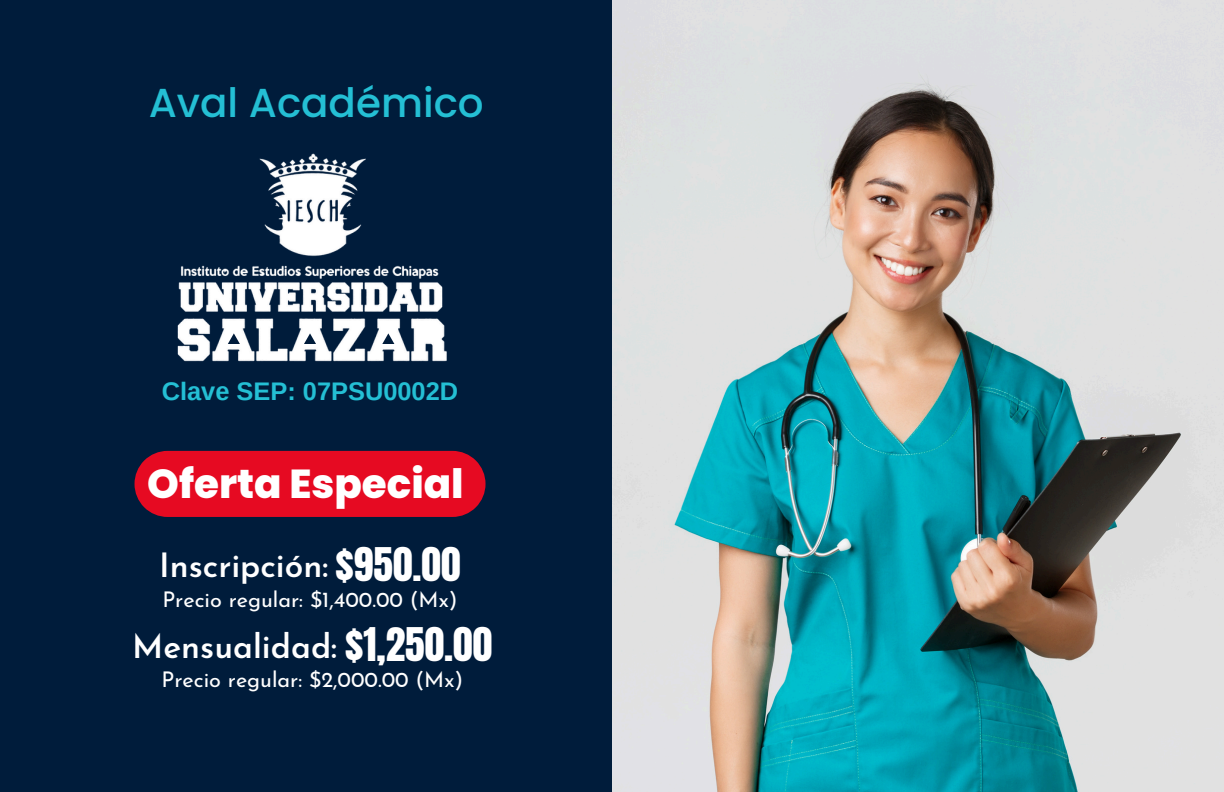
<style>
.page{position:relative;width:1224px;height:792px;background:#001c3b}
.page>*{position:absolute;margin:0;border:0;box-sizing:border-box;transform-origin:0 0}
.t1{font:800 40.4px "Poppins";color:#fff}
.t2{font:500 40.4px "Poppins";color:#24bfd4}
.t3{font:39.5px "Anton";color:#fff}
.t4{font:600 33.4px "Josefin Sans";color:#fff}
.t5{font:700 25.4px "Arimo";color:#24bfd4}
.t6{font:21.7px "Josefin Sans";color:#fff}
.t7{font:21.6px "Josefin Sans";color:#fff}
</style>
<div class="page">
<img style="left:177px;top:153px;width:270px;height:209px">
<div style="left:135px;top:451px;width:351px;height:66px;background:#e60a22"></div>
<svg style="left:228px;top:333px;width:12px;height:11px"></svg>
<svg style="left:304px;top:333px;width:12px;height:11px"></svg>
<svg style="left:382px;top:333px;width:13px;height:11px"></svg>
<img style="left:612px;top:0;width:612px;height:792px">
<h2 class="t2" style="left:149px;top:74px;width:336px">Aval Académico</h2>
<h3 class="t5" style="left:162px;top:377px;width:298px">Clave SEP: 07PSU0002D</h3>
<p class="t1" style="left:147px;top:455px;width:318px">Oferta Especial</p>
<p class="t4" style="left:159px;top:552px;width:171px">Inscripción:</p>
<h1 class="t3" style="left:335px;top:536px;width:127px">$950.00</h1>
<h2 class="t7" style="left:162px;top:590px;width:297px">Precio regular: $1,400.00 (Mx)</h2>
<h4 class="t4" style="left:132px;top:633px;width:206px">Mensualidad:</h4>
<h3 class="t3" style="left:345px;top:616px;width:149px">$1,250.00</h3>
<p class="t6" style="left:162px;top:670px;width:303px">Precio regular: $2,000.00 (Mx)</p>
</div>
